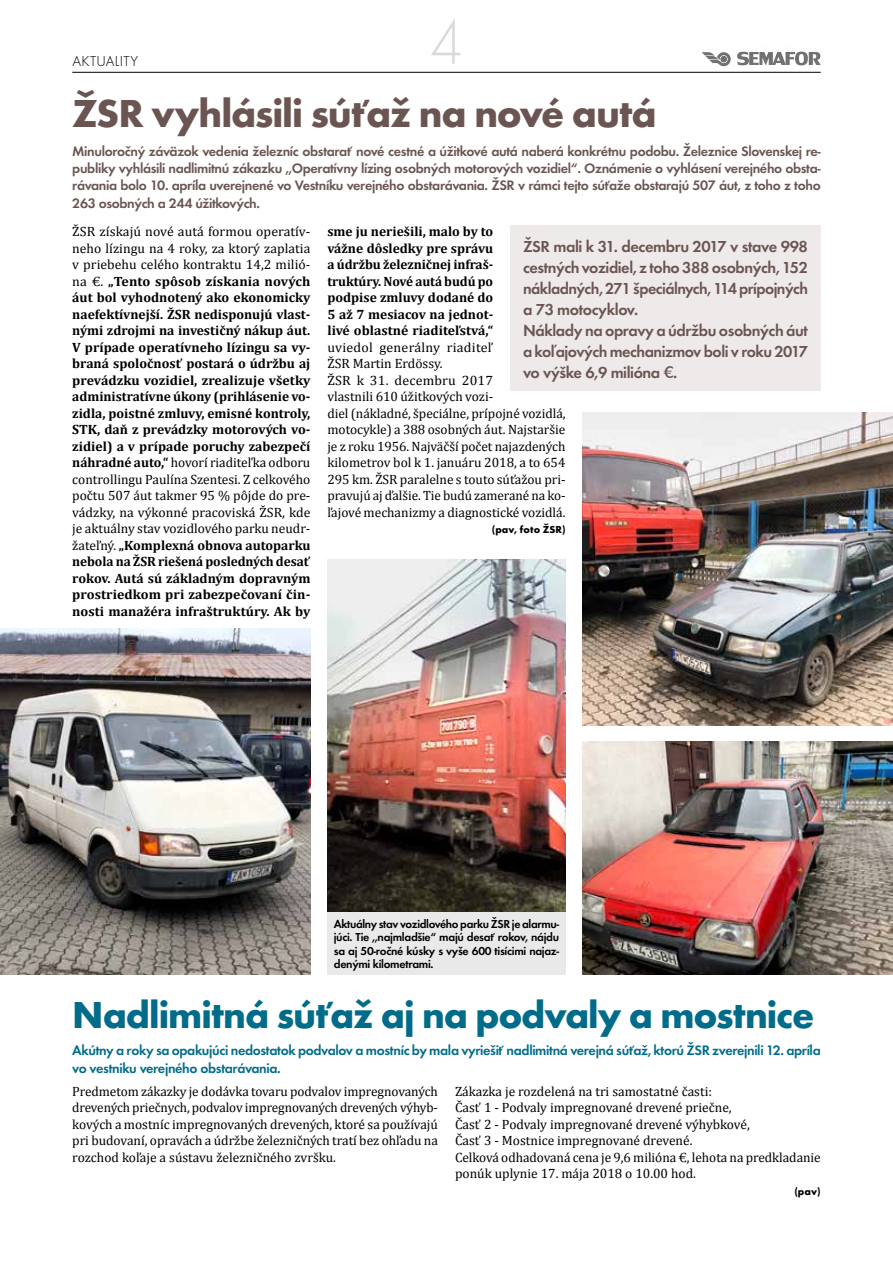
<style>
.page{position:relative;width:893px;height:1263px;background:#fff}
.page>*{position:absolute;margin:0;border:0;box-sizing:border-box;transform-origin:0 0}
.t1{font:66px "Futura TOT Ligh";color:#d9dadb;scale:.9 1}
.t2{font:700 40.5px "Futura TOT";letter-spacing:-.025em;color:#6a5552}
.t3{font:700 39px "Futura TOT";letter-spacing:-.025em;color:#006c89}
.t4{font:600 16.5px/21px "Futura TOT";letter-spacing:-.025em;color:#6a5552}
.t5{font:15px "Futura TOT Ligh";letter-spacing:.015em;color:#000}
.t6{font:600 14.25px/17.2px "Futura TOT";letter-spacing:-.025em;color:#6a5552;text-align:justify}
.t7{font:600 14.25px/17.2px "Futura TOT";letter-spacing:-.025em;color:#006c89}
.t8{font:700 13.5px/16.5px "Cambria";letter-spacing:.005em;color:#000;text-align:justify}
.t9{font:13.5px/16.5px "Cambria";color:#000}
.t10{font:600 12px/13.5px "Futura TOT";letter-spacing:-.025em;color:#000;text-align:justify}
.t11{font:700 10.5px "Futura TOT";color:#000}
.s1{font-weight:400}
.s2{font-family:"Futura BT";font-weight:500}
</style>
<div class="page">
<hr style="left:72px;top:72px;width:749px;height:1px;background:#000">
<svg style="left:737px;top:51px;width:84px;height:14px"></svg>
<svg style="left:702px;top:52px;width:29px;height:14px"></svg>
<img style="left:327px;top:560px;width:239px;height:352px">
<img style="left:0;top:628px;width:310px;height:347px">
<img style="left:583px;top:412px;width:310px;height:313px">
<img style="left:583px;top:742px;width:310px;height:233px">
<div style="left:327px;top:912px;width:239px;height:63px;background:#e9e9ea"></div>
<div style="left:510px;top:225px;width:311px;height:166px;background:#eeeae9"></div>
<p class="t5" style="left:72px;top:52px;width:67px">AKTUALITY</p>
<h1 class="t1" style="left:430px;top:4px;width:38px">4</h1>
<h2 class="t2" style="left:72px;top:89px;width:586px">ŽSR vyhlásili súťaž na nové autá</h2>
<p class="t6" style="left:72px;top:142px;width:750px">Minuloročný záväzok vedenia železníc obstarať nové cestné a úžitkové autá naberá konkrétnu podobu. Železnice Slovenskej re&shy;publiky vyhlásili nadlimitnú zákazku ,,Operatívny lízing osobných motorových vozidiel“. Oznámenie o vyhlásení verejného obsta&shy;rávania bolo 10. apríla uverejnené vo Vestníku verejného obstarávania. ŽSR v rámci tejto súťaže obstarajú 507 áut, z toho z toho 263 osobných a 244 úžitkových.</p>
<p class="t8" style="left:72px;top:223px;width:240px"><span class="s1">ŽSR získajú nové autá formou operatív&shy;neho lízingu na 4 roky, za ktorý zaplatia v priebehu celého kontraktu 14,2 milió&shy;na €.</span> „Tento spôsob získania nových áut bol vyhodnotený ako ekonomicky naefektívnejší. ŽSR nedisponujú vlast&shy;nými zdrojmi na investičný nákup áut.<br>V prípade operatívneho lízingu sa vy&shy;braná spoločnosť postará o údržbu aj prevádzku vozidiel, zrealizuje všetky administratívne úkony (prihlásenie vo&shy;zidla, poistné zmluvy, emisné kontroly, STK, daň z prevádzky motorových vo&shy;zidiel) a v prípade poruchy zabezpečí náhradné auto,“ <span class="s1">hovorí riaditeľka odboru controllingu Paulína Szentesi. Z celkového počtu 507 áut takmer 95 % pôjde do pre&shy;vádzky, na výkonné pracoviská ŽSR, kde je aktuálny stav vozidlového parku neudr&shy;žateľný.</span> „Komplexná obnova autoparku nebola na ŽSR riešená posledných desať rokov. Autá sú základným dopravným prostriedkom pri zabezpečovaní čin&shy;nosti manažéra infraštruktúry. Ak by</p>
<p class="t8" style="left:327px;top:223px;width:167px">sme ju neriešili, malo by to vážne dôsledky pre správu a údržbu železničnej infraš&shy;truktúry. Nové autá budú po podpise zmluvy dodané do 5 až 7 mesiacov na jednot&shy;livé oblastné riaditeľstvá,“</p>
<p class="t9" style="left:327px;top:339px;width:240px">uviedol generálny riaditeľ<br>ŽSR Martin Erdössy.<br>ŽSR k 31. decembru 2017<br>vlastnili 610 úžitkových vozi-<br>diel (nákladné, špeciálne, prípojné vozidlá, motocykle) a 388 osobných áut. Najstaršie je z roku 1956. Najväčší počet najazdených kilometrov bol k 1. januáru 2018, a to 654<br>295 km. ŽSR paralelne s touto súťažou pri&shy;pravujú aj ďalšie. Tie budú zamerané na ko&shy;ľajové mechanizmy a diagnostické vozidlá.</p>
<p class="t11" style="left:492px;top:523px;width:75px">(pav, foto ŽSR)</p>
<p class="t4" style="left:523px;top:235px;width:287px">ŽSR mali k 31. decembru 2017 v stave 998 cestných vozidiel, z toho 388 osobných, 152 nákladných, 271 špeciálnych, 114 prípojných a 73 motocyklov.<br>Náklady na opravy a údržbu osobných áut a koľajových mechanizmov boli v roku 2017 vo výške 6,9 milióna <span class="s2">€</span>.</p>
<p class="t10" style="left:334px;top:917px;width:227px">Aktuálny stav vozidlového parku ŽSR je alarmu&shy;júci. Tie ,,najmladšie“ majú desať rokov, nájdu sa aj 50-ročné kúsky s vyše 600 tisícimi najaz&shy;denými kilometrami.</p>
<h3 class="t3" style="left:72px;top:990px;width:744px">Nadlimitná súťaž aj na podvaly a mostnice</h3>
<p class="t7" style="left:72px;top:1042px;width:750px">Akútny a roky sa opakujúci nedostatok podvalov a mostníc by mala vyriešiť nadlimitná verejná súťaž, ktorú ŽSR zverejnili 12. apríla vo vestniku verejného obstarávania.</p>
<p class="t9" style="left:455px;top:1083px;width:367px">Zákazka je rozdelená na tri samostatné časti:<br>Časť 1 - Podvaly impregnované drevené priečne,<br>Časť 2 - Podvaly impregnované drevené výhybkové,<br>Časť 3 - Mostnice impregnované drevené.<br>Celková odhadovaná cena je 9,6 milióna €, lehota na predkladanie ponúk uplynie 17. mája 2018 o 10.00 hod.</p>
<p class="t11" style="left:794px;top:1185px;width:28px">(pav)</p>
<p class="t9" style="left:72px;top:1083px;width:367px;text-align:justify">Predmetom zákazky je dodávka tovaru podvalov impregnovaných drevených priečnych, podvalov impregnovaných drevených výhyb&shy;kových a mostníc impregnovaných drevených, ktoré sa používajú pri budovaní, opravách a údržbe železničných tratí bez ohľadu na rozchod koľaje a sústavu železničného zvršku.</p>
</div>
